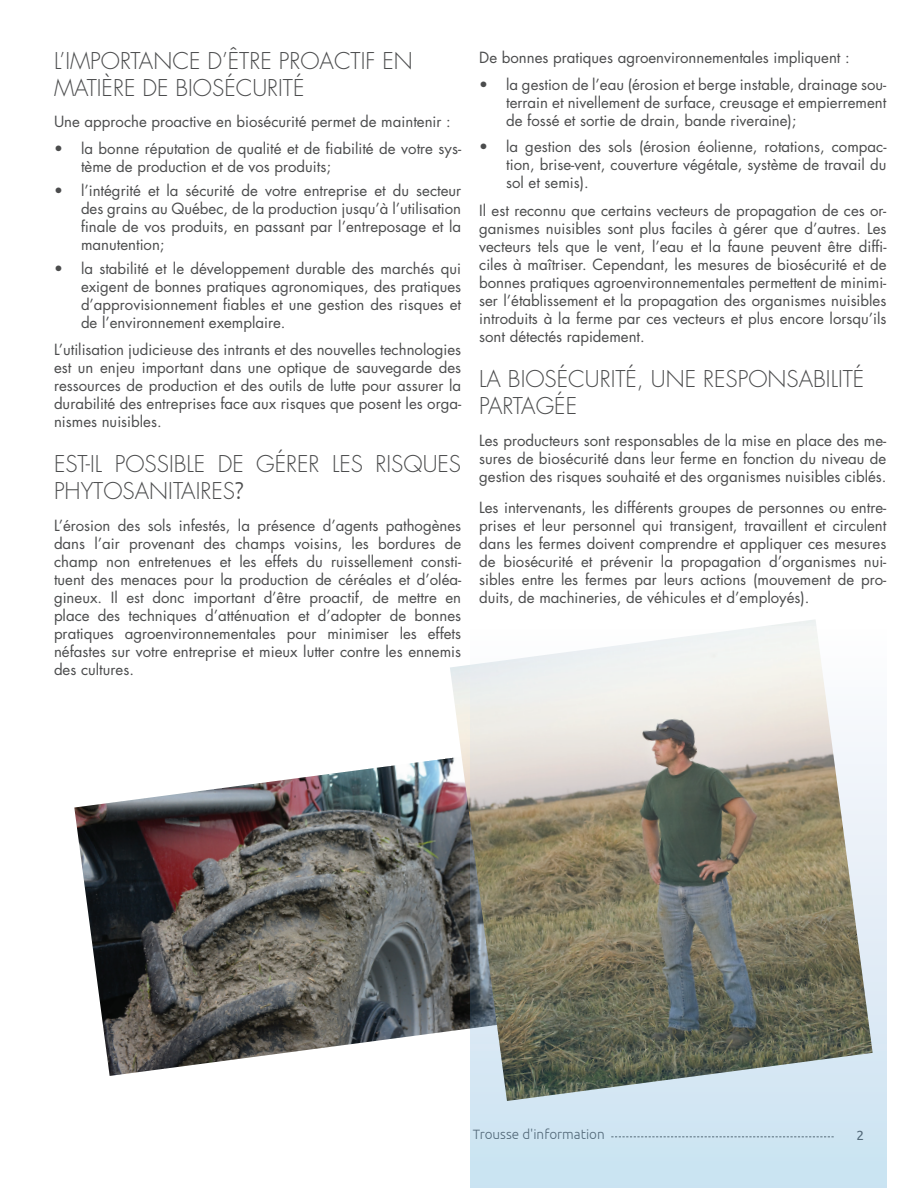
<style>
.page{position:relative;width:918px;height:1188px;background:#fff}
.page>*{position:absolute;margin:0;border:0;box-sizing:border-box;transform-origin:0 0}
.t1{font:300 22.5px/27px "Futura";color:#4b4c4d}
.t2{font:15px/18px "Futura";color:#4b4c4d;text-align:justify}
.t3{font:300 13.5px "Ubuntu";color:#636366}
.t4{font:13.5px "Ubuntu";color:#636366}
.s1{font-family:"Ubuntu";font-size:24.75px}
</style>
<div class="page">
<img style="left:74px;top:758px;width:376px;height:318px">
<img style="left:450px;top:620px;width:366px;height:411px">
<svg style="left:470px;top:626px;width:416px;height:562px;background:#acafa8"></svg>
<h1 class="t1" style="left:54px;top:48px;width:360px">L’IMPORTANCE D’ÊTRE PROACTIF EN<br>MATIÈRE DE BIOSÉCURITÉ</h1>
<p class="t2" style="left:54px;top:113px;width:398px">Une approche proactive en biosécurité permet de maintenir :</p>
<p class="t2" style="left:81px;top:140px;width:382px;text-indent:-27px">• la bonne réputation de qualité et de fiabilité de votre sys&shy;tème de production et de vos produits;</p>
<p class="t2" style="left:81px;top:182px;width:382px;text-indent:-27px">• l’intégrité et la sécurité de votre entreprise et du secteur des grains au Québec, de la production jusqu’à l’utilisation finale de vos produits, en passant par l’entreposage et la manutention;</p>
<p class="t2" style="left:81px;top:260px;width:382px;text-indent:-27px">• la stabilité et le développement durable des marchés qui exigent de bonnes pratiques agronomiques, des pratiques d’approvisionnement fiables et une gestion des risques et de l’environnement exemplaire.</p>
<p class="t2" style="left:54px;top:341px;width:409px">L’utilisation judicieuse des intrants et des nouvelles technologies est un enjeu important dans une optique de sauvegarde des ressources de production et des outils de lutte pour assurer la durabilité des entreprises face aux risques que posent les orga&shy;nismes nuisibles.</p>
<h1 class="t1" style="left:54px;top:451px;width:409px">EST-IL POSSIBLE DE GÉRER LES RISQUES<br>PHYTOSANITAIRES<span class="s1">?</span></h1>
<p class="t2" style="left:54px;top:516px;width:409px">L’érosion des sols infestés, la présence d’agents pathogènes dans l’air provenant des champs voisins, les bordures de champ non entretenues et les effets du ruissellement consti&shy;tuent des menaces pour la production de céréales et d’oléa&shy;gineux. Il est donc important d’être proactif, de mettre en place des techniques d’atténuation et d’adopter de bonnes pratiques agroenvironnementales pour minimiser les effets néfastes sur votre entreprise et mieux lutter contre les ennemis des cultures.</p>
<p class="t2" style="left:479px;top:49px;width:372px">De bonnes pratiques agroenvironnementales impliquent :</p>
<p class="t2" style="left:506px;top:76px;width:382px;text-indent:-27px">• la gestion de l’eau (érosion et berge instable, drainage sou&shy;terrain et nivellement de surface, creusage et empierrement de fossé et sortie de drain, bande riveraine);</p>
<p class="t2" style="left:506px;top:137px;width:382px;text-indent:-27px">• la gestion des sols (érosion éolienne, rotations, compac&shy;tion, brise-vent, couverture végétale, système de travail du sol et semis).</p>
<p class="t2" style="left:479px;top:202px;width:409px">Il est reconnu que certains vecteurs de propagation de ces or&shy;ganismes nuisibles sont plus faciles à gérer que d’autres. Les vecteurs tels que le vent, l’eau et la faune peuvent être diffi&shy;ciles à maîtriser. Cependant, les mesures de biosécurité et de bonnes pratiques agroenvironnementales permettent de minimi&shy;ser l’établissement et la propagation des organismes nuisibles introduits à la ferme par ces vecteurs et plus encore lorsqu’ils sont détectés rapidement.</p>
<h1 class="t1" style="left:479px;top:366px;width:387px">LA BIOSÉCURITÉ, UNE RESPONSABILITÉ<br>PARTAGÉE</h1>
<p class="t2" style="left:479px;top:431px;width:409px">Les producteurs sont responsables de la mise en place des me&shy;sures de biosécurité dans leur ferme en fonction du niveau de gestion des risques souhaité et des organismes nuisibles ciblés.</p>
<p class="t2" style="left:479px;top:499px;width:409px">Les intervenants, les différents groupes de personnes ou entre&shy;prises et leur personnel qui transigent, travaillent et circulent dans les fermes doivent comprendre et appliquer ces mesures de biosécurité et prévenir la propagation d’organismes nui&shy;sibles entre les fermes par leurs actions (mouvement de pro&shy;duits, de machineries, de véhicules et d’employés).</p>
<p class="t3" style="left:473px;top:1126px;width:134px">Trousse d'information</p>
<p class="t4" style="left:856px;top:1127px;width:9px">2</p>
</div>
